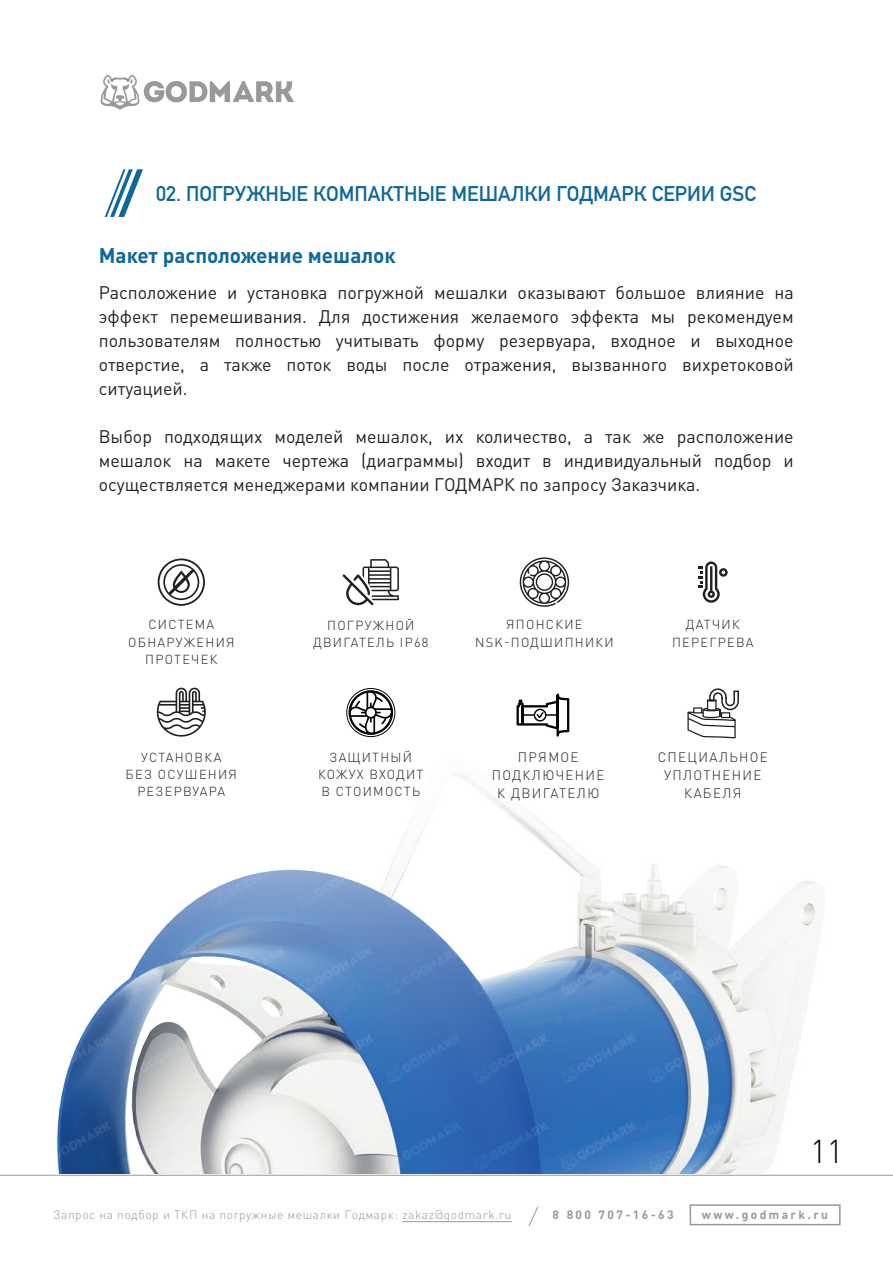
<style>
.page{position:relative;width:893px;height:1263px;background:#fff}
.page>*{position:absolute;margin:0;border:0;box-sizing:border-box;transform-origin:0 0}
.t1{font:300 32.7px "DIN Pro";color:#040503}
.t2{font:700 21px "DIN Alternate";color:#10679a}
.t3{font:700 21px "DIN Pro";color:#10679a}
.t4{font:18px/24px "DIN Pro";color:#231f20;text-align:justify}
.t5{font:300 13.5px/18px "DIN Pro";letter-spacing:.1em;color:#231f20;text-align:center}
.t6{font:300 12.9px/17.2px "DIN Pro";letter-spacing:.1em;color:#231f20;text-align:center}
.t7{font:300 12px "DIN Pro";letter-spacing:.05em;color:#999}
.t8{font:700 12px "DIN Pro";letter-spacing:.2em;color:#999}
</style>
<div class="page">
<img style="left:56px;top:777px;width:762px;height:397px">
<svg style="left:105px;top:169px;width:38px;height:48px"></svg>
<svg style="left:101px;top:75px;width:193px;height:34px"></svg>
<hr style="left:402px;top:1221px;width:110px;height:1px;background:#999">
<div style="left:690px;top:1204px;width:151px;height:21px;border:2px solid #999"></div>
<svg style="left:528px;top:1206px;width:11px;height:21px"></svg>
<hr style="left:0;top:1175px;width:893px;height:1px;background:#999">
<svg style="left:520px;top:557px;width:49px;height:50px"></svg>
<svg style="left:343px;top:559px;width:56px;height:46px"></svg>
<svg style="left:698px;top:561px;width:30px;height:42px"></svg>
<svg style="left:158px;top:558px;width:47px;height:48px"></svg>
<svg style="left:349px;top:690px;width:44px;height:44px"></svg>
<div style="left:349px;top:690px;width:44px;height:45px;border:2px solid #050504;border-radius:50%"></div>
<div style="left:346px;top:688px;width:49px;height:49px;border:1px solid #050504;border-radius:50%"></div>
<svg style="left:516px;top:694px;width:53px;height:43px"></svg>
<svg style="left:687px;top:688px;width:52px;height:50px"></svg>
<svg style="left:157px;top:688px;width:49px;height:49px"></svg>
<p class="t2" style="left:156px;top:178px;width:601px">02. ПОГРУЖНЫЕ КОМПАКТНЫЕ МЕШАЛКИ ГОДМАРК СЕРИИ GSC</p>
<p class="t3" style="left:99px;top:238px;width:298px">Макет расположение мешалок</p>
<p class="t4" style="left:99px;top:278px;width:696px">Расположение и установка погружной мешалки оказывают большое влияние на эффект перемешивания. Для достижения желаемого эффекта мы рекомендуем пользователям полностью учитывать форму резервуара, входное и выходное отверстие, а также поток воды после отражения, вызванного вихретоковой ситуацией.</p>
<p class="t4" style="left:99px;top:422px;width:696px">Выбор подходящих моделей мешалок, их количество, а так же расположение мешалок на макете чертежа (диаграммы) входит в индивидуальный подбор и осуществляется менеджерами компании ГОДМАРК по запросу Заказчика.</p>
<p class="t6" style="left:313px;top:615px;width:117px">ПОГРУЖНОЙ<br>ДВИГАТЕЛЬ IP68</p>
<p class="t6" style="left:128px;top:615px;width:108px">СИСТЕМА<br>ОБНАРУЖЕНИЯ<br>ПРОТЕЧЕК</p>
<p class="t6" style="left:672px;top:615px;width:83px">ДАТЧИК<br>ПЕРЕГРЕВА</p>
<p class="t6" style="left:475px;top:615px;width:140px">ЯПОНСКИЕ<br>NSK-ПОДШИПНИКИ</p>
<p class="t6" style="left:126px;top:747px;width:113px">УСТАНОВКА<br>БЕЗ ОСУШЕНИЯ<br>РЕЗЕРВУАРА</p>
<p class="t6" style="left:318px;top:747px;width:107px">ЗАЩИТНЫЙ<br>КОЖУХ ВХОДИТ<br>В СТОИМОСТЬ</p>
<p class="t5" style="left:492px;top:747px;width:114px">ПРЯМОЕ<br>ПОДКЛЮЧЕНИЕ<br>К ДВИГАТЕЛЮ</p>
<p class="t5" style="left:658px;top:747px;width:112px">СПЕЦИАЛЬНОЕ<br>УПЛОТНЕНИЕ<br>КАБЕЛЯ</p>
<h1 class="t1" style="left:810px;top:1126px;width:35px">11</h1>
<p class="t7" style="left:53px;top:1206px;width:460px">Запрос на подбор и ТКП на погружные мешалки Годмарк: zakaz@godmark.ru</p>
<p class="t8" style="left:553px;top:1205px;width:123px">8 800 707-16-63</p>
<p class="t8" style="left:702px;top:1205px;width:128px">www.godmark.ru</p>
</div>
